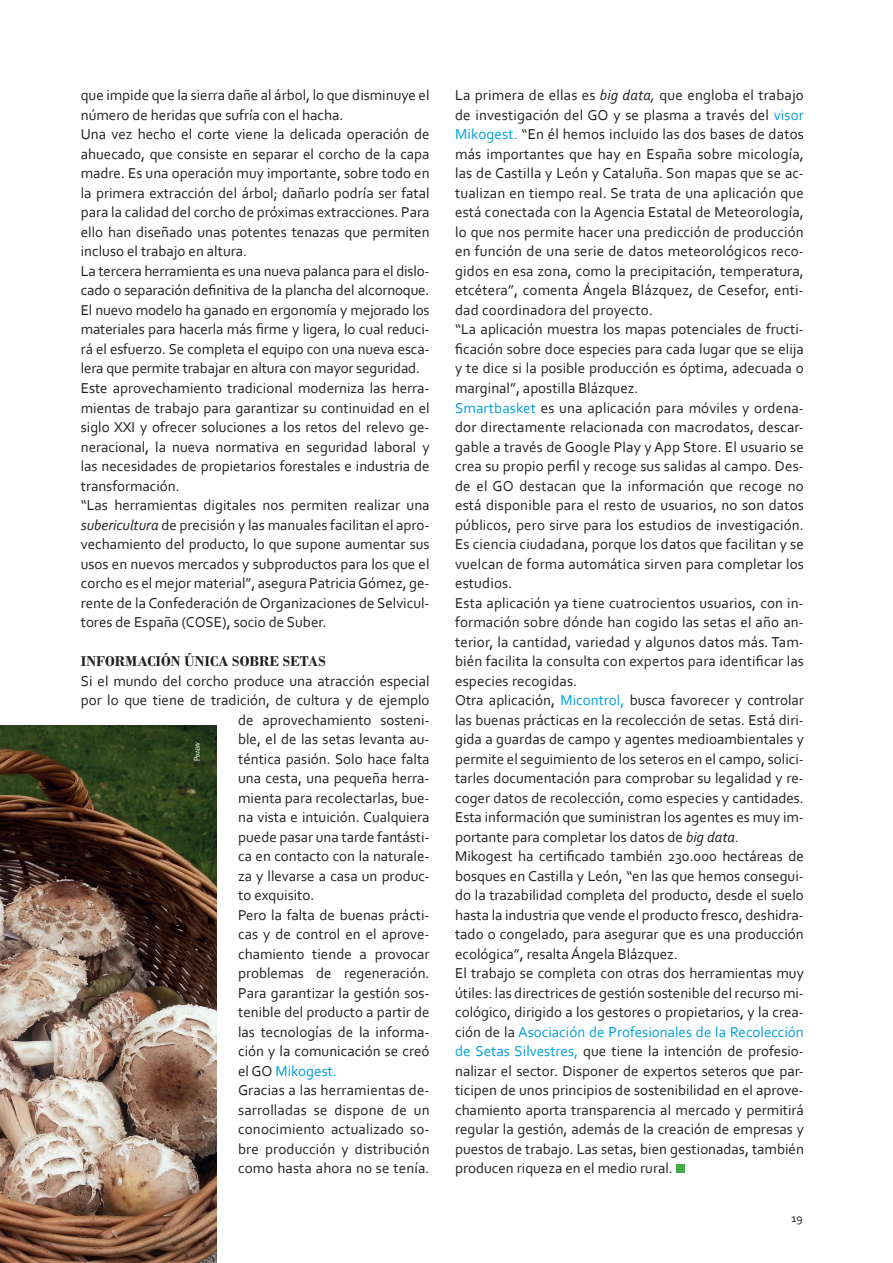
<style>
.page{position:relative;width:893px;height:1263px;background:#fff}
.page>*{position:absolute;margin:0;border:0;box-sizing:border-box;transform-origin:0 0}
.cuerpo_de_texto_P{font:15px/19.5px "Corbel";color:#231f20;text-align:justify}
.subtitulo_H3{font:700 15px "Bodoni";color:#231f20}
.t1{font:12px "Corbel";color:#231f20}
.t2{font:5.25px "Turmino";color:#fff}
.s1{font-style:italic}
.s2{color:#009fda}
.s3{font-size:7.5px}
</style>
<div class="page">
<div style="left:676px;top:1164px;width:8px;height:9px;background:#48ac48"></div>
<img style="left:0;top:725px;width:217px;height:538px">
<p class="cuerpo_de_texto_P" style="left:81px;top:85px;width:350px">que impide que la sierra dañe al árbol, lo que disminuye el número de heridas que sufría con el hacha.</p>
<p class="cuerpo_de_texto_P" style="left:81px;top:124px;width:350px">Una vez hecho el corte viene la delicada operación de ahuecado, que consiste en separar el corcho de la capa madre. Es una operación muy importante, sobre todo en la primera extracción del árbol; dañarlo podría ser fatal para la calidad del corcho de próximas extracciones. Para ello han diseñado unas potentes tenazas que permiten incluso el trabajo en altura.</p>
<p class="cuerpo_de_texto_P" style="left:81px;top:261px;width:350px">La tercera herramienta es una nueva palanca para el dislo&shy;cado o separación definitiva de la plancha del alcornoque.<br>El nuevo modelo ha ganado en ergonomía y mejorado los materiales para hacerla más firme y ligera, lo cual reduci&shy;rá el esfuerzo. Se completa el equipo con una nueva esca&shy;lera que permite trabajar en altura con mayor seguridad.</p>
<p class="cuerpo_de_texto_P" style="left:81px;top:378px;width:350px">Este aprovechamiento tradicional moderniza las herra&shy;mientas de trabajo para garantizar su continuidad en el siglo XXI y ofrecer soluciones a los retos del relevo ge&shy;neracional, la nueva normativa en seguridad laboral y las necesidades de propietarios forestales e industria de transformación.</p>
<p class="cuerpo_de_texto_P" style="left:81px;top:495px;width:350px">“Las herramientas digitales nos permiten realizar una <span class="s1">subericultura</span> de precisión y las manuales facilitan el apro&shy;vechamiento del producto, lo que supone aumentar sus usos en nuevos mercados y subproductos para los que el corcho es el mejor material”, asegura Patricia Gómez, ge&shy;rente de la Confederación de Organizaciones de Selvicul&shy;tores de España (COSE), socio de Suber.</p>
<h3 class="subtitulo_H3" style="left:81px;top:652px;width:246px">INFORMACIÓN ÚNICA SOBRE SETAS</h3>
<p class="cuerpo_de_texto_P" style="left:81px;top:670px;width:350px">Si el mundo del corcho produce una atracción especial</p>
<p class="cuerpo_de_texto_P" style="left:81px;top:690px;width:350px">por lo que tiene de tradición, de cultura y de ejemplo</p>
<p class="cuerpo_de_texto_P" style="left:238px;top:709px;width:193px">de aprovechamiento sosteni-</p>
<p class="cuerpo_de_texto_P" style="left:238px;top:729px;width:193px">ble, el de las setas levanta au-</p>
<p class="cuerpo_de_texto_P" style="left:238px;top:748px;width:193px">téntica pasión. Solo hace falta</p>
<p class="cuerpo_de_texto_P" style="left:238px;top:768px;width:193px">una cesta, una pequeña herra-</p>
<p class="cuerpo_de_texto_P" style="left:238px;top:787px;width:193px">mienta para recolectarlas, bue-</p>
<p class="cuerpo_de_texto_P" style="left:238px;top:807px;width:193px">na vista e intuición. Cualquiera</p>
<p class="cuerpo_de_texto_P" style="left:238px;top:826px;width:193px">puede pasar una tarde fantásti-</p>
<p class="cuerpo_de_texto_P" style="left:238px;top:846px;width:193px">ca en contacto con la naturale-</p>
<p class="cuerpo_de_texto_P" style="left:238px;top:865px;width:193px">za y llevarse a casa un produc-</p>
<p class="cuerpo_de_texto_P" style="left:238px;top:885px;width:78px">to exquisito.</p>
<p class="cuerpo_de_texto_P" style="left:238px;top:904px;width:193px">Pero la falta de buenas prácti&shy;cas y de control en el aprove&shy;chamiento tiende a provocar problemas de regeneración.<br>Para garantizar la gestión sos&shy;tenible del producto a partir de las tecnologías de la informa&shy;ción y la comunicación se creó el GO <span class="s2">Mikogest.</span></p>
<p class="cuerpo_de_texto_P" style="left:238px;top:1080px;width:193px">Gracias a las herramientas de&shy;sarrolladas se dispone de un conocimiento actualizado so&shy;bre producción y distribución como hasta ahora no se tenía.</p>
<p class="t2" style="left:195px;top:761px;width:20px;rotate:-90deg"><span class="s3">P</span>ixabay</p>
<p class="cuerpo_de_texto_P" style="left:455px;top:85px;width:350px">La primera de ellas es <span class="s1">big data,</span> que engloba el trabajo de investigación del GO y se plasma a través del <span class="s2">visor Mikogest.</span> “En él hemos incluido las dos bases de datos más importantes que hay en España sobre micología, las de Castilla y León y Cataluña. Son mapas que se ac&shy;tualizan en tiempo real. Se trata de una aplicación que está conectada con la Agencia Estatal de Meteorología, lo que nos permite hacer una predicción de producción en función de una serie de datos meteorológicos reco&shy;gidos en esa zona, como la precipitación, temperatura, etcétera”, comenta Ángela Blázquez, de Cesefor, enti&shy;dad coordinadora del proyecto.</p>
<p class="cuerpo_de_texto_P" style="left:455px;top:319px;width:350px">“La aplicación muestra los mapas potenciales de fructi&shy;ficación sobre doce especies para cada lugar que se elija y te dice si la posible producción es óptima, adecuada o marginal”, apostilla Blázquez.</p>
<p class="cuerpo_de_texto_P" style="left:455px;top:397px;width:350px"><span class="s2">Smartbasket</span> es una aplicación para móviles y ordena&shy;dor directamente relacionada con macrodatos, descar&shy;gable a través de Google Play y App Store. El usuario se crea su propio perfil y recoge sus salidas al campo. Des&shy;de el GO destacan que la información que recoge no está disponible para el resto de usuarios, no son datos públicos, pero sirve para los estudios de investigación.<br>Es ciencia ciudadana, porque los datos que facilitan y se vuelcan de forma automática sirven para completar los estudios.</p>
<p class="cuerpo_de_texto_P" style="left:455px;top:592px;width:350px">Esta aplicación ya tiene cuatrocientos usuarios, con in&shy;formación sobre dónde han cogido las setas el año an&shy;terior, la cantidad, variedad y algunos datos más. Tam&shy;bién facilita la consulta con expertos para identificar las especies recogidas.</p>
<p class="cuerpo_de_texto_P" style="left:455px;top:690px;width:350px">Otra aplicación, <span class="s2">Micontrol,</span> busca favorecer y controlar las buenas prácticas en la recolección de setas. Está diri&shy;gida a guardas de campo y agentes medioambientales y permite el seguimiento de los seteros en el campo, solici&shy;tarles documentación para comprobar su legalidad y re&shy;coger datos de recolección, como especies y cantidades.<br>Esta información que suministran los agentes es muy im&shy;portante para completar los datos de <span class="s1">big data.</span></p>
<p class="cuerpo_de_texto_P" style="left:455px;top:846px;width:350px">Mikogest ha certificado también 230.000 hectáreas de bosques en Castilla y León, “en las que hemos consegui&shy;do la trazabilidad completa del producto, desde el suelo hasta la industria que vende el producto fresco, deshidra&shy;tado o congelado, para asegurar que es una producción ecológica”, resalta Ángela Blázquez.</p>
<p class="cuerpo_de_texto_P" style="left:455px;top:963px;width:350px">El trabajo se completa con otras dos herramientas muy útiles: las directrices de gestión sostenible del recurso mi&shy;cológico, dirigido a los gestores o propietarios, y la crea&shy;ción de la <span class="s2">Asociación de Profesionales de la Recolección de Setas Silvestres,</span> que tiene la intención de profesio&shy;nalizar el sector. Disponer de expertos seteros que par&shy;ticipen de unos principios de sostenibilidad en el aprove&shy;chamiento aporta transparencia al mercado y permitirá regular la gestión, además de la creación de empresas y puestos de trabajo. Las setas, bien gestionadas, también producen riqueza en el medio rural.</p>
<p class="t1" style="left:791px;top:1211px;width:13px">19</p>
</div>
